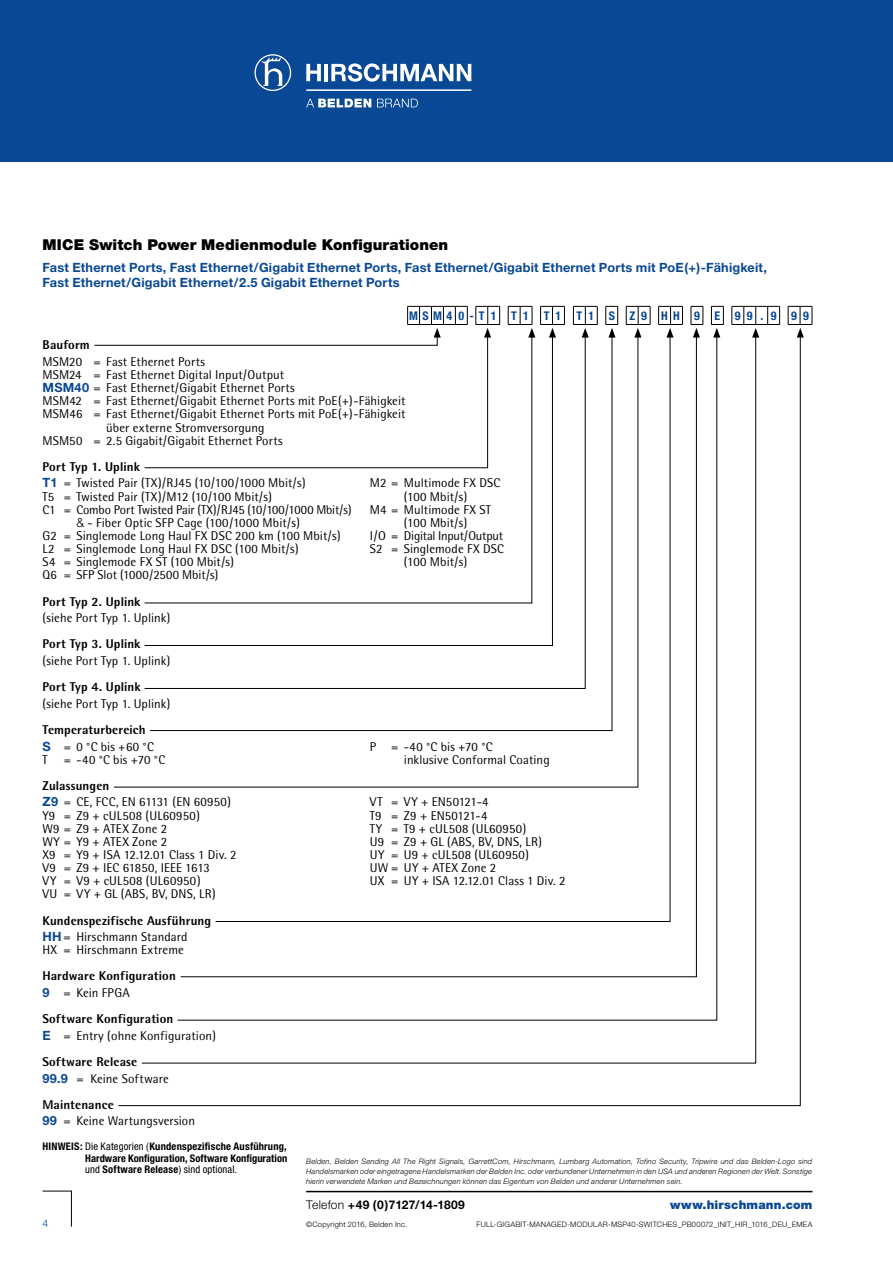
<style>
.page{position:relative;width:893px;height:1263px;background:#fff}
.page>*{position:absolute;margin:0;border:0;box-sizing:border-box;transform-origin:0 0}
.t1{font:900 15px "Helvetica Neue";letter-spacing:.005em;color:#000}
.t2{font:12.75px/16.5px "Rotis Semi Sans";letter-spacing:.01em;color:#000}
.t3{font:800 12.75px/16.5px "Rotis Semi Sans";letter-spacing:.01em;color:#000}
.t4{font:700 12.75px/14.2px "Helvetica Neue";letter-spacing:.015em;color:#094894}
.t5{font:12.75px "Rotis Semi Sans";letter-spacing:-.01em;color:#000}
.t6{font:12.75px "Rotis Semi Sans";letter-spacing:-.02em;color:#000}
.t7{font:700 condensed 12px "Helvetica Neue";letter-spacing:.515em;color:#094894}
.t8{font:700 12px "Helvetica Neue";letter-spacing:.01em;color:#000}
.t9{font:900 12px "Helvetica Neue";letter-spacing:.015em;color:#094894}
.t10{font:700 condensed 10.5px/11.6px "Helvetica Neue";letter-spacing:.005em;color:#000;text-align:justify}
.t11{font:300 10.5px "Helvetica Neue";color:#094894}
.t12{font:italic 300 7.5px/9.8px "Helvetica Neue";letter-spacing:.02em;color:#000;text-align:justify}
.t13{font:300 7.5px "Helvetica Neue";letter-spacing:.03em;color:#000}
.s1{font-family:"Helvetica Neue";font-weight:700;color:#094894}
.s2{font-weight:800}
.s3{font-family:"Helvetica Neue";font-weight:300}
.s4{font-weight:400}
.s5{font-weight:300}
</style>
<div class="page">
<div style="left:0;top:0;width:893px;height:162px;background:#094894"></div>
<hr style="left:71px;top:1191px;width:1px;height:35px;background:#000">
<svg style="left:43px;top:1191px;width:29px;height:1px"></svg>
<svg style="left:306px;top:99px;width:65px;height:8px"></svg>
<svg style="left:377px;top:99px;width:41px;height:8px"></svg>
<svg style="left:254px;top:54px;width:37px;height:37px"></svg>
<hr style="left:306px;top:89px;width:165px;height:2px;background:#fff">
<hr style="left:324px;top:64px;width:4px;height:17px;background:#fff">
<svg style="left:306px;top:64px;width:15px;height:17px"></svg>
<svg style="left:331px;top:63px;width:140px;height:19px"></svg>
<hr style="left:306px;top:1191px;width:506px;height:1px;background:#000">
<svg style="left:94px;top:306px;width:374px;height:40px"></svg>
<svg style="left:476px;top:306px;width:24px;height:28px"></svg>
<svg style="left:605px;top:306px;width:13px;height:28px"></svg>
<svg style="left:573px;top:306px;width:25px;height:28px"></svg>
<svg style="left:508px;top:306px;width:57px;height:28px"></svg>
<svg style="left:658px;top:306px;width:25px;height:28px"></svg>
<svg style="left:711px;top:306px;width:13px;height:28px"></svg>
<svg style="left:732px;top:306px;width:48px;height:28px"></svg>
<svg style="left:118px;top:334px;width:683px;height:772px"></svg>
<svg style="left:788px;top:306px;width:25px;height:32px"></svg>
<svg style="left:180px;top:334px;width:517px;height:644px"></svg>
<svg style="left:691px;top:306px;width:13px;height:32px"></svg>
<svg style="left:113px;top:334px;width:526px;height:454px"></svg>
<svg style="left:626px;top:306px;width:25px;height:32px"></svg>
<p class="t1" style="left:43px;top:235px;width:407px">MICE Switch Power Medienmodule Konfigurationen</p>
<p class="t4" style="left:43px;top:260px;width:726px">Fast Ethernet Ports, Fast Ethernet/Gigabit Ethernet Ports, Fast Ethernet/Gigabit Ethernet Ports mit PoE(+)-Fähigkeit,<br>Fast Ethernet/Gigabit Ethernet/2.5 Gigabit Ethernet Ports</p>
<p class="t7" style="left:409px;top:309px;width:154px">MSM40-T1 T1 T1</p>
<p class="t7" style="left:576px;top:309px;width:234px">T1 S Z9 HH 9 E 99.9 99</p>
<p class="t3" style="left:43px;top:337px;width:49px">Bauform</p>
<p class="t2" style="left:43px;top:353px;width:164px">MSM20 = Fast Ethernet Ports</p>
<p class="t2" style="left:43px;top:366px;width:243px">MSM24 = Fast Ethernet Digital Input/Output</p>
<p class="t2" style="left:43px;top:379px;width:254px"><span class="s1">MSM40</span> = Fast Ethernet/Gigabit Ethernet Ports</p>
<p class="t2" style="left:43px;top:393px;width:364px">MSM42 = Fast Ethernet/Gigabit Ethernet Ports mit PoE(+)-Fähigkeit</p>
<p class="t2" style="left:43px;top:406px;width:364px">MSM46 = Fast Ethernet/Gigabit Ethernet Ports mit PoE(+)-Fähigkeit</p>
<p class="t2" style="left:106px;top:419px;width:160px">über externe Stromversorgung</p>
<p class="t2" style="left:43px;top:432px;width:242px">MSM50 = 2.5 Gigabit/Gigabit Ethernet Ports</p>
<p class="t2" style="left:42px;top:458px;width:265px"><span class="s2">Port Typ 1. Uplink<br></span><span class="s1">T1</span> = Twisted Pair (TX)/RJ45 (10/100/1000 Mbit/s)</p>
<p class="t2" style="left:370px;top:475px;width:132px">M2 = Multimode FX DSC</p>
<p class="t2" style="left:42px;top:488px;width:231px">T5 = Twisted Pair (TX)/M12 (10/100 Mbit/s)</p>
<p class="t2" style="left:404px;top:488px;width:65px">(100 Mbit/s)</p>
<p class="t5" style="left:42px;top:502px;width:310px">C1 = Combo Port Twisted Pair (TX)/RJ45 (10/100/1000 Mbit/s)</p>
<p class="t2" style="left:370px;top:501px;width:123px">M4 = Multimode FX ST</p>
<p class="t2" style="left:77px;top:514px;width:225px"><span class="s3">&amp;</span> - Fiber Optic SFP Cage (100/1000 Mbit/s)</p>
<p class="t2" style="left:404px;top:514px;width:65px">(100 Mbit/s)</p>
<p class="t2" style="left:43px;top:527px;width:300px">G2 = Singlemode Long Haul FX DSC 200 km (100 Mbit/s)</p>
<p class="t6" style="left:370px;top:528px;width:135px">I/O = Digital Input/Output</p>
<p class="t2" style="left:43px;top:540px;width:258px">L2 = Singlemode Long Haul FX DSC (100 Mbit/s)</p>
<p class="t2" style="left:370px;top:540px;width:136px">S2 = Singlemode FX DSC</p>
<p class="t2" style="left:43px;top:554px;width:193px">S4 = Singlemode FX ST (100 Mbit/s)</p>
<p class="t2" style="left:404px;top:554px;width:65px">(100 Mbit/s)</p>
<p class="t2" style="left:43px;top:567px;width:177px">Q6 = SFP Slot (1000/2500 Mbit/s)</p>
<p class="t3" style="left:43px;top:593px;width:100px">Port Typ 2. Uplink</p>
<p class="t2" style="left:43px;top:609px;width:129px">(siehe Port Typ 1. Uplink)</p>
<p class="t3" style="left:43px;top:636px;width:100px">Port Typ 3. Uplink</p>
<p class="t2" style="left:43px;top:652px;width:129px">(siehe Port Typ 1. Uplink)</p>
<p class="t3" style="left:43px;top:678px;width:100px">Port Typ 4. Uplink</p>
<p class="t2" style="left:43px;top:695px;width:129px">(siehe Port Typ 1. Uplink)</p>
<p class="t3" style="left:43px;top:721px;width:113px">Temperaturbereich<br><span class="s1">S</span> <span class="s4">= 0 °C bis +60 °C</span></p>
<p class="t2" style="left:370px;top:738px;width:124px">P = -40 °C bis +70 °C</p>
<p class="t2" style="left:43px;top:751px;width:7px">T</p>
<p class="t2" style="left:64px;top:751px;width:103px">= -40 °C bis +70 °C</p>
<p class="t2" style="left:404px;top:751px;width:147px">inklusive Conformal Coating</p>
<p class="t2" style="left:43px;top:777px;width:190px"><span class="s2">Zulassungen<br></span><span class="s1">Z9</span> = CE, FCC, EN 61131 (EN 60950)</p>
<p class="t2" style="left:370px;top:794px;width:120px">VT = VY + EN50121-4</p>
<p class="t2" style="left:42px;top:807px;width:159px">Y9 = Z9 + cUL508 (UL60950)</p>
<p class="t2" style="left:370px;top:807px;width:119px">T9 = Z9 + EN50121-4</p>
<p class="t2" style="left:42px;top:820px;width:126px">W9 = Z9 + ATEX Zone 2</p>
<p class="t2" style="left:370px;top:820px;width:158px">TY = T9 + cUL508 (UL60950)</p>
<p class="t2" style="left:42px;top:833px;width:126px">WY = Y9 + ATEX Zone 2</p>
<p class="t2" style="left:370px;top:833px;width:174px">U9 = Z9 + GL (ABS, BV, DNS, LR)</p>
<p class="t2" style="left:42px;top:846px;width:195px">X9 = Y9 + ISA 12.12.01 Class 1 Div. 2</p>
<p class="t2" style="left:370px;top:846px;width:161px">UY = U9 + cUL508 (UL60950)</p>
<p class="t2" style="left:42px;top:859px;width:169px">V9 = Z9 + IEC 61850, IEEE 1613</p>
<p class="t2" style="left:370px;top:859px;width:128px">UW = UY + ATEX Zone 2</p>
<p class="t2" style="left:42px;top:872px;width:160px">VY = V9 + cUL508 (UL60950)</p>
<p class="t2" style="left:370px;top:872px;width:197px">UX = UY + ISA 12.12.01 Class 1 Div. 2</p>
<p class="t2" style="left:42px;top:885px;width:175px">VU = VY + GL (ABS, BV, DNS, LR)</p>
<p class="t3" style="left:42px;top:912px;width:170px">Kundenspezifische Ausführung<br><span class="s1">HH</span> <span class="s4">= Hirschmann Standard</span></p>
<p class="t2" style="left:42px;top:941px;width:143px">HX = Hirschmann Extreme</p>
<p class="t3" style="left:42px;top:967px;width:135px">Hardware Konfiguration<br><span class="s1">9</span> <span class="s4">= Kein FPGA</span></p>
<p class="t2" style="left:42px;top:1010px;width:175px"><span class="s2">Software Konfiguration<br></span><span class="s1">E</span> = Entry (ohne Konfiguration)</p>
<p class="t3" style="left:42px;top:1053px;width:128px">Software Release<br><span class="s1">99.9</span> <span class="s4">= Keine Software</span></p>
<p class="t2" style="left:42px;top:1096px;width:154px"><span class="s2">Maintenance<br></span><span class="s1">99</span> = Keine Wartungsversion</p>
<p class="t10" style="left:85px;top:1140px;width:204px;text-indent:-43px">HINWEIS: <span class="s4">Die Kategorien (</span>Kundenspezifische Ausführung, Hardware Konfiguration, Software Konfiguration <span class="s4">und</span> Software Release<span class="s4">) sind optional.</span></p>
<p class="t12" style="left:306px;top:1156px;width:507px">Belden, Belden Sending All The Right Signals, GarrettCom, Hirschmann, Lumberg Automation, Tofino Security, Tripwire und das Belden-Logo sind Handelsmarken oder eingetragene Handelsmarken der Belden Inc. oder verbundener Unternehmen in den USA und anderen Regionen der Welt. Sonstige hierin verwendete Marken und Bezeichnungen können das Eigentum von Belden und anderer Unternehmen sein.</p>
<p class="t11" style="left:43px;top:1216px;width:7px">4</p>
<p class="t8" style="left:306px;top:1197px;width:160px"><span class="s5">Telefon</span> +49 (0)7127/14-1809</p>
<p class="t9" style="left:670px;top:1198px;width:144px">www.hirschmann.com</p>
<p class="t13" style="left:306px;top:1219px;width:103px">©Copyright 2016, Belden Inc.</p>
<p class="t13" style="left:477px;top:1219px;width:337px">FULL-GIGABIT-MANAGED-MODULAR-MSP40-SWITCHES_PB00072_INIT_HIR_1016_DEU_EMEA</p>
</div>
